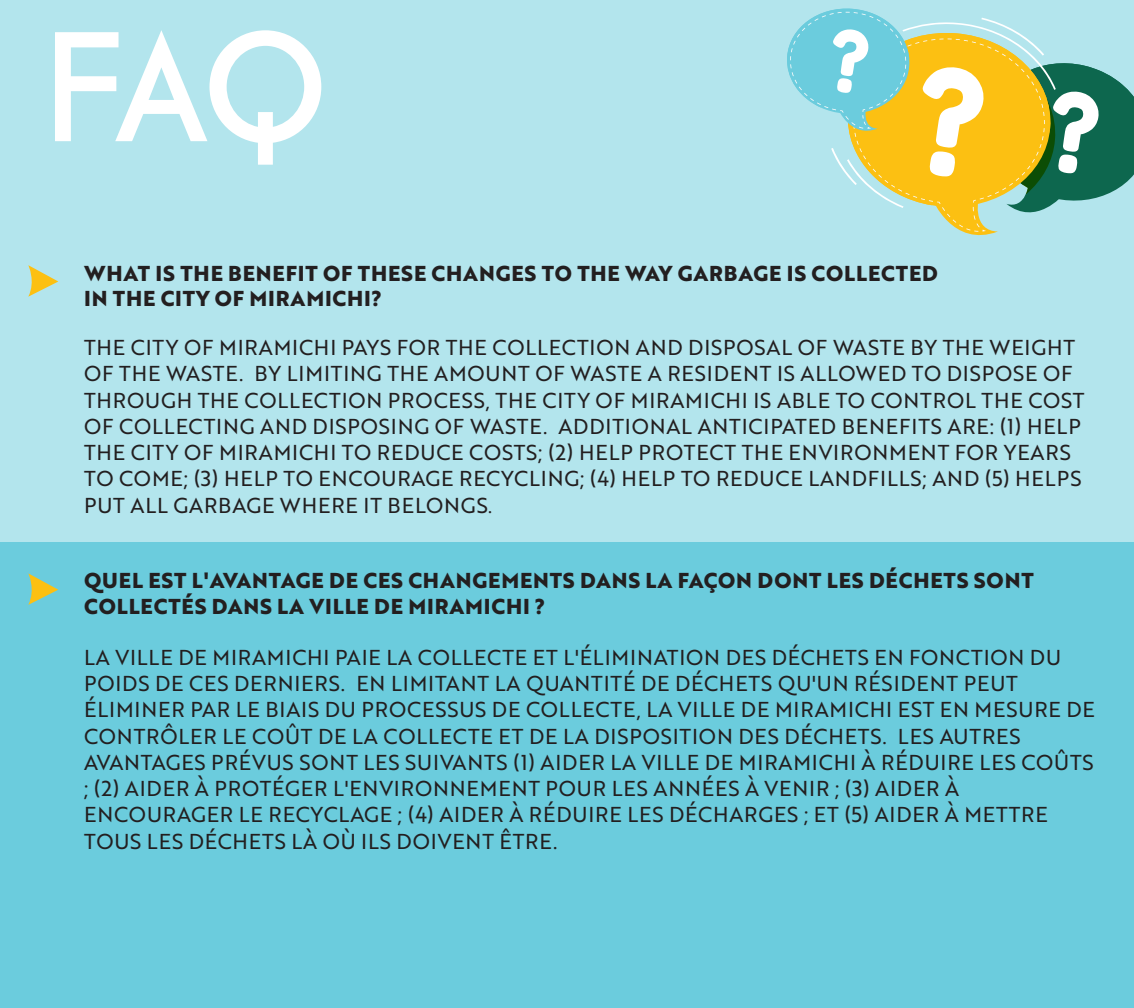
<style>
.page{position:relative;width:1134px;height:1008px;background:#fff}
.page>*{position:absolute;margin:0;border:0;box-sizing:border-box;transform-origin:0 0}
.t1{font:155.75px "Cassannet";color:#fff}
.t2{font:21px/26.2px "Brother 1816 Regular";letter-spacing:.04em;color:#231f20}
.t3{font:700 21px/25.2px "Brother 1816 Extra";letter-spacing:.04em;color:#231f20}
.s1{font-size:19.25px}
</style>
<div class="page">
<div style="left:0;top:0;width:1134px;height:543px;background:#b3e5ed"></div>
<div style="left:0;top:543px;width:1134px;height:465px;background:#6bccdd"></div>
<svg style="left:787px;top:8px;width:347px;height:228px"></svg>
<svg style="left:28px;top:265px;width:30px;height:32px"></svg>
<svg style="left:28px;top:573px;width:30px;height:32px"></svg>
<h1 class="t1" style="left:43px;top:-6px;width:285px">FAQ</h1>
<p class="t3" style="left:84px;top:260px;width:855px">WHAT IS THE BENEFIT OF THESE CHANGES TO THE WAY GARBAGE IS COLLECTED<br>IN THE CITY OF MIRAMICHI?</p>
<p class="t2" style="left:84px;top:334px;width:1002px">THE CITY OF MIRAMICHI PAYS FOR THE COLLECTION AND DISPOSAL OF WASTE BY THE WEIGHT OF THE WASTE. BY LIMITING THE AMOUNT OF WASTE A RESIDENT IS ALLOWED TO DISPOSE OF THROUGH THE COLLECTION PROCESS, THE CITY OF MIRAMICHI IS ABLE TO CONTROL THE COST OF COLLECTING AND DISPOSING OF WASTE. ADDITIONAL ANTICIPATED BENEFITS ARE: (1) HELP THE CITY OF MIRAMICHI TO REDUCE COSTS; (2) HELP PROTECT THE ENVIRONMENT FOR YEARS TO COME; (3) HELP TO ENCOURAGE RECYCLING; (4) HELP TO REDUCE LANDFILLS; AND (5) HELPS PUT ALL GARBAGE WHERE IT BELONGS<span class="s1">.</span></p>
<p class="t3" style="left:84px;top:567px;width:951px">QUEL EST L'AVANTAGE DE CES CHANGEMENTS DANS LA FAÇON DONT LES DÉCHETS SONT<br>COLLECTÉS DANS LA VILLE DE MIRAMICHI ?</p>
<p class="t2" style="left:84px;top:643px;width:1012px">LA VILLE DE MIRAMICHI PAIE LA COLLECTE ET L'ÉLIMINATION DES DÉCHETS EN FONCTION DU POIDS DE CES DERNIERS. EN LIMITANT LA QUANTITÉ DE DÉCHETS QU'UN RÉSIDENT PEUT ÉLIMINER PAR LE BIAIS DU PROCESSUS DE COLLECTE, LA VILLE DE MIRAMICHI EST EN MESURE DE CONTRÔLER LE COÛT DE LA COLLECTE ET DE LA DISPOSITION DES DÉCHETS. LES AUTRES AVANTAGES PRÉVUS SONT LES SUIVANTS (1) AIDER LA VILLE DE MIRAMICHI À RÉDUIRE LES COÛTS ; (2) AIDER À PROTÉGER L'ENVIRONNEMENT POUR LES ANNÉES À VENIR ; (3) AIDER À ENCOURAGER LE RECYCLAGE ; (4) AIDER À RÉDUIRE LES DÉCHARGES ; ET (5) AIDER À METTRE TOUS LES DÉCHETS LÀ OÙ ILS DOIVENT ÊTRE.</p>
</div>
